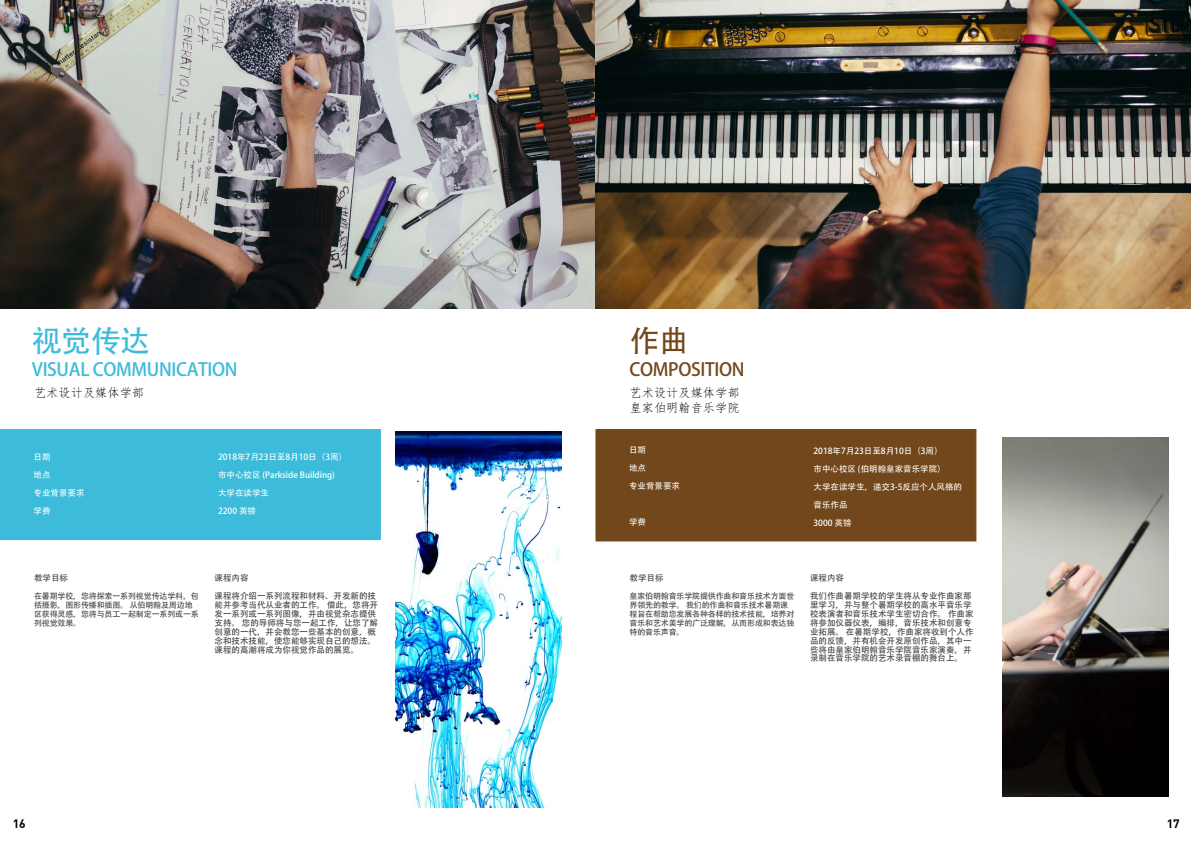
<style>
.page{position:relative;width:1191px;height:842px;background:#fff}
.page>*{position:absolute;margin:0;border:0;box-sizing:border-box;transform-origin:0 0}
.t1{font:30px "Adobe Heiti Std";color:#3cbcda}
.t2{font:30px "Adobe Heiti Std";color:#72481b}
.t3{font:18px "Adobe Heiti Std";letter-spacing:-.02em;color:#3cbcda}
.t4{font:18px "Adobe Heiti Std";letter-spacing:-.02em;color:#72481b}
.t5{font:12.2px/14.7px "Fang Song";color:#000}
.t6{font:700 12px "DIN Offc";color:#000}
.t7{font:8.5px/8.9px "Adobe Heiti Std";color:#3c3c3b}
.t8{font:8.5px/18px "Adobe Heiti Std";color:#fff}
.t9{font:8px/8.9px "Adobe Heiti Std";letter-spacing:-.02em;color:#3c3c3b}
</style>
<div class="page">
<div style="left:0;top:429px;width:380px;height:111px;background:#3cbcda"></div>
<img style="left:395px;top:432px;width:166px;height:376px">
<img style="left:0;top:0;width:1191px;height:308px">
<img style="left:1002px;top:437px;width:166px;height:359px">
<div style="left:595px;top:429px;width:381px;height:112px;background:#72471b"></div>
<h1 class="t1" style="left:32px;top:323px;width:120px">视觉传达</h1>
<h2 class="t3" style="left:32px;top:359px;width:207px">VISUAL COMMUNICATION</h2>
<h3 class="t5" style="left:34px;top:385px;width:112px">艺术设计及媒体学部</h3>
<p class="t8" style="left:34px;top:448px;width:53px">日期<br>地点<br>专业背景要求学费</p>
<p class="t8" style="left:218px;top:448px;width:131px">2018年7月23日至8月10日（3周）市中心校区 (Parkside Building)<br>大学在读学生<br>2200 英镑</p>
<p class="t7" style="left:34px;top:574px;width:35px">教学目标</p>
<p class="t9" style="left:34px;top:592px;width:166px">在暑期学校，您将探索一系列视觉传达学科，包括摄影，图形传播和插图。 从伯明翰及周边地区获得灵感，您将与员工一起制定一系列或一系列视觉效果。</p>
<p class="t7" style="left:214px;top:569px;width:163px;line-height:17.8px">课程内容<br>课程将介绍一系列流程和材料、开发新的技</p>
<p class="t7" style="left:214px;top:601px;width:165px">能并参考当代从业者的工作。 借此，您将开发一系列或一系列图像，并由视觉杂志提供支持。 您的导师将与您一起工作，让您了解创意的一代，并会教您一些基本的创意，概念和技术技能，使您能够实现自己的想法。课程的高潮将成为你视觉作品的展览。</p>
<h1 class="t2" style="left:629px;top:323px;width:61px">作曲</h1>
<h2 class="t4" style="left:629px;top:359px;width:116px">COMPOSITION</h2>
<h3 class="t5" style="left:629px;top:385px;width:112px">艺术设计及媒体学部皇家伯明翰音乐学院</h3>
<p class="t8" style="left:629px;top:441px;width:52px">日期<br>地点<br>专业背景要求</p>
<p class="t8" style="left:629px;top:513px;width:18px">学费</p>
<p class="t8" style="left:813px;top:442px;width:150px">2018年7月23日至8月10日（3周）<br>市中心校区 (伯明翰皇家音乐学院）<br>大学在读学生，递交3-5反应个人风格的音乐作品<br>3000 英镑</p>
<p class="t7" style="left:629px;top:574px;width:35px">教学目标</p>
<p class="t9" style="left:629px;top:592px;width:166px">皇家伯明翰音乐学院提供作曲和音乐技术方面世界领先的教学。 我们的作曲和音乐技术暑期课程旨在帮助您发展各种各样的技术技能，培养对音乐和艺术美学的广泛理解，从而形成和表达独特的音乐声音。</p>
<p class="t7" style="left:810px;top:569px;width:163px;line-height:17.8px">课程内容<br>我们作曲暑期学校的学生将从专业作曲家那</p>
<p class="t7" style="left:810px;top:601px;width:165px">里学习，并与整个暑期学校的高水平音乐学校表演者和音乐技术学生密切合作。 作曲家将参加仪器仪表，编排，音乐技术和创意专业拓展。 在暑期学校，作曲家将收到个人作品的反馈，并有机会开发原创作品，其中一些将由皇家伯明翰音乐学院音乐家演奏，并录制在音乐学院的艺术录音棚的舞台上。</p>
<h3 class="t6" style="left:13px;top:816px;width:14px">16</h3>
<h3 class="t6" style="left:1166px;top:816px;width:14px">17</h3>
</div>
